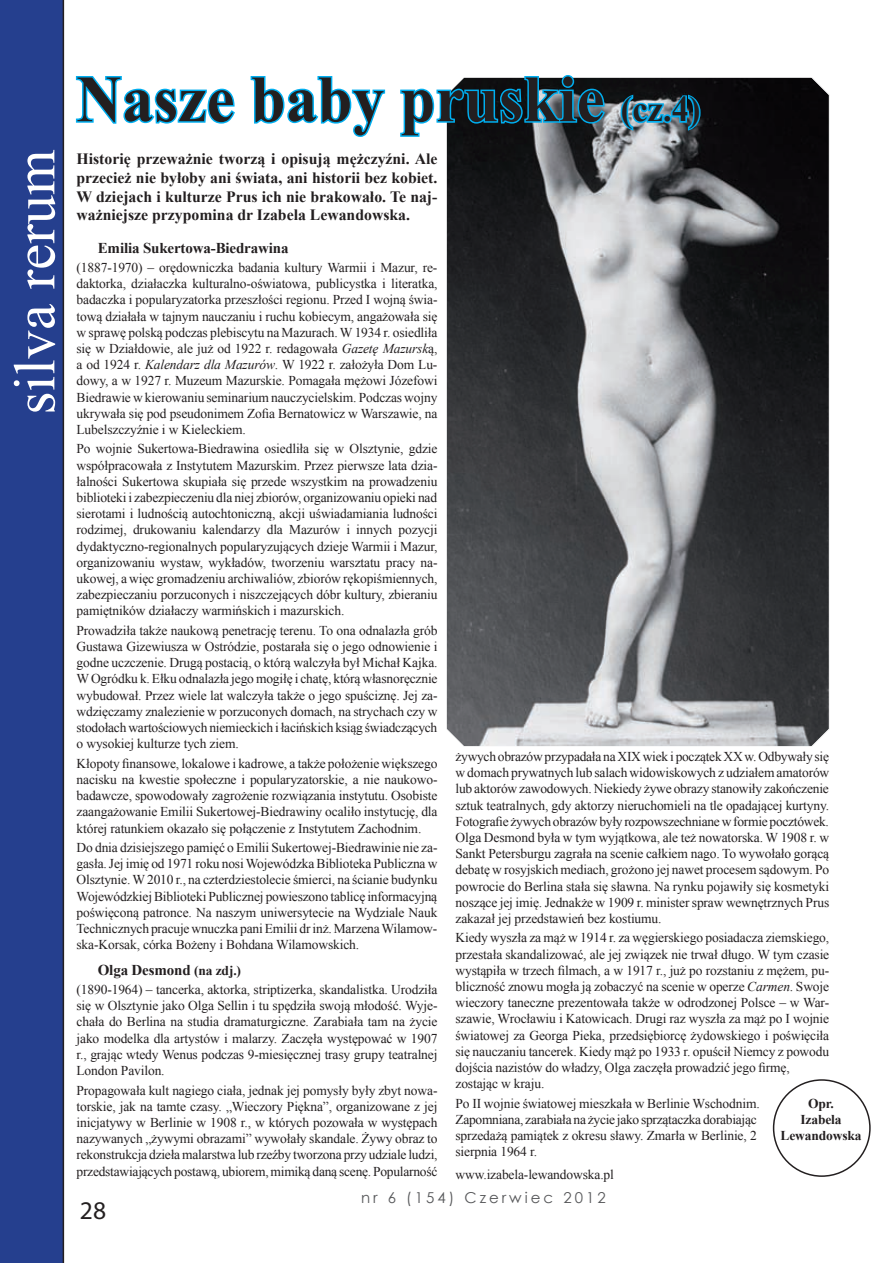
<style>
.page{position:relative;width:893px;height:1263px;background:#fff}
.page>*{position:absolute;margin:0;border:0;box-sizing:border-box;transform-origin:0 0}
.t1{font:700 66px "Times New Roman";letter-spacing:.005em;color:#231f20;scale:.95 1}
.t2{font:58.5px "Times New Roman";color:#fff}
.t3{font:25.5px "Myriad Pro";color:#231f20}
.t4{font:700 15.75px/18.9px "Times New Roman";color:#231f20;text-align:justify}
.t5{font:700 15px "Times New Roman";letter-spacing:-.01em;color:#231f20}
.t6{font:15px "Century Gothic";letter-spacing:.2em;color:#57585a}
.t7{font:13.5px/16.2px "Times New Roman";letter-spacing:-.01em;color:#231f20;text-align:justify}
.t8{font:700 13.5px/16.2px "Times New Roman";letter-spacing:-.01em;color:#231f20;text-align:center}
.s1{font-size:36px}
.s2{font-style:italic}
.s3{font-size:13.5px}
</style>
<div class="page">
<div style="left:0;top:0;width:64px;height:1263px;background:#253f8e"></div>
<div style="left:773px;top:1079px;width:98px;height:98px;border:2px solid #231f20;border-radius:50%"></div>
<svg style="left:446px;top:77px;width:384px;height:670px;background:#585a5c"></svg>
<svg style="left:75px;top:76px;width:160px;height:48px"></svg>
<svg style="left:250px;top:76px;width:136px;height:61px"></svg>
<svg style="left:400px;top:75px;width:207px;height:63px"></svg>
<svg style="left:619px;top:77px;width:83px;height:56px;background:#376376"></svg>
<h1 class="t1" style="left:77px;top:53px;width:658px">Nasze baby pruskie <span class="s1">(cz.4)</span></h1>
<h2 class="t2" style="left:-5px;top:414px;width:266px;rotate:-90deg">silva rerum</h2>
<p class="t4" style="left:77px;top:149px;width:362px">Historię przeważnie tworzą i opisują mężczyźni. Ale przecież nie byłoby ani świata, ani historii bez kobiet.<br>W dziejach i kulturze Prus ich nie brakowało. Te naj&shy;ważniejsze przypomina dr Izabela Lewandowska.</p>
<p class="t5" style="left:98px;top:237px;width:192px">Emilia Sukertowa-Biedrawina</p>
<p class="t7" style="left:77px;top:259px;width:363px">(1887-1970) – orędowniczka badania kultury Warmii i Mazur, re&shy;daktorka, działaczka kulturalno-oświatowa, publicystka i literatka, badaczka i popularyzatorka przeszłości regionu. Przed I wojną świa&shy;tową działała w tajnym nauczaniu i ruchu kobiecym, angażowała się w sprawę polską podczas plebiscytu na Mazurach. W 1934 r. osiedliła się w Działdowie, ale już od 1922 r. redagowała <span class="s2">Gazetę Mazursk</span>ą, a od 1924 r. <span class="s2">Kalendarz dla Mazurów</span>. W 1922 r. założyła Dom Lu&shy;dowy, a w 1927 r. Muzeum Mazurskie. Pomagała mężowi Józefowi Biedrawie w kierowaniu seminarium nauczycielskim. Podczas wojny ukrywała się pod pseudonimem Zofia Bernatowicz w Warszawie, na Lubelszczyźnie i w Kieleckiem.</p>
<p class="t7" style="left:77px;top:441px;width:363px">Po wojnie Sukertowa-Biedrawina osiedliła się w Olsztynie, gdzie współpracowała z Instytutem Mazurskim. Przez pierwsze lata dzia&shy;łalności Sukertowa skupiała się przede wszystkim na prowadzeniu biblioteki i zabezpieczeniu dla niej zbiorów, organizowaniu opieki nad sierotami i ludnością autochtoniczną, akcji uświadamiania ludności rodzimej, drukowaniu kalendarzy dla Mazurów i innych pozycji dydaktyczno-regionalnych popularyzujących dzieje Warmii i Mazur, organizowaniu wystaw, wykładów, tworzeniu warsztatu pracy na&shy;ukowej, a więc gromadzeniu archiwaliów, zbiorów rękopiśmiennych, zabezpieczaniu porzuconych i niszczejących dóbr kultury, zbieraniu pamiętników działaczy warmińskich i mazurskich.</p>
<p class="t7" style="left:77px;top:622px;width:363px">Prowadziła także naukową penetrację terenu. To ona odnalazła grób Gustawa Gizewiusza w Ostródzie, postarała się o jego odnowienie i godne uczczenie. Drugą postacią, o którą walczyła był Michał Kajka.<br>W Ogródku k. Ełku odnalazła jego mogiłę i chatę, którą własnoręcznie wybudował. Przez wiele lat walczyła także o jego spuściznę. Jej za&shy;wdzięczamy znalezienie w porzuconych domach, na strychach czy w stodołach wartościowych niemieckich i łacińskich ksiąg świadczących o wysokiej kulturze tych ziem.</p>
<p class="t7" style="left:77px;top:755px;width:363px">Kłopoty finansowe, lokalowe i kadrowe, a także położenie większego nacisku na kwestie społeczne i popularyzatorskie, a nie naukowo&shy;badawcze, spowodowały zagrożenie rozwiązania instytutu. Osobiste zaangażowanie Emilii Sukertowej-Biedrawiny ocaliło instytucję, dla której ratunkiem okazało się połączenie z Instytutem Zachodnim.</p>
<p class="t7" style="left:77px;top:839px;width:362px">Do dnia dzisiejszego pamięć o Emilii Sukertowej-Biedrawinie nie za&shy;gasła. Jej imię od 1971 roku nosi Wojewódzka Biblioteka Publiczna w Olsztynie. W 2010 r., na czterdziestolecie śmierci, na ścianie budynku Wojewódzkiej Biblioteki Publicznej powieszono tablicę informacyjną poświęconą patronce. Na naszym uniwersytecie na Wydziale Nauk Technicznych pracuje wnuczka pani Emilii dr inż. Marzena Wilamow&shy;ska-Korsak, córka Bożeny i Bohdana Wilamowskich.</p>
<p class="t5" style="left:98px;top:959px;width:145px">Olga Desmond <span class="s3">(na zdj.)</span></p>
<p class="t7" style="left:77px;top:981px;width:363px">(1890-1964) – tancerka, aktorka, striptizerka, skandalistka. Urodziła się w Olsztynie jako Olga Sellin i tu spędziła swoją młodość. Wyje&shy;chała do Berlina na studia dramaturgiczne. Zarabiała tam na życie jako modelka dla artystów i malarzy. Zaczęła występować w 1907 r., grając wtedy Wenus podczas 9-miesięcznej trasy grupy teatralnej London Pavilon.</p>
<p class="t7" style="left:77px;top:1082px;width:363px">Propagowała kult nagiego ciała, jednak jej pomysły były zbyt nowa&shy;torskie, jak na tamte czasy. „Wieczory Piękna”, organizowane z jej inicjatywy w Berlinie w 1908 r., w których pozowała w występach nazywanych „żywymi obrazami” wywołały skandale. Żywy obraz to rekonstrukcja dzieła malarstwa lub rzeźby tworzona przy udziale ludzi, przedstawiających postawą, ubiorem, mimiką daną scenę. Popularność</p>
<p class="t7" style="left:455px;top:748px;width:375px">żywych obrazów przypadała na XIX wiek i początek XX w. Odbywały się w domach prywatnych lub salach widowiskowych z udziałem amatorów lub aktorów zawodowych. Niekiedy żywe obrazy stanowiły zakończenie sztuk teatralnych, gdy aktorzy nieruchomieli na tle opadającej kurtyny.<br>Fotografie żywych obrazów były rozpowszechniane w formie pocztówek.<br>Olga Desmond była w tym wyjątkowa, ale też nowatorska. W 1908 r. w Sankt Petersburgu zagrała na scenie całkiem nago. To wywołało gorącą debatę w rosyjskich mediach, grożono jej nawet procesem sądowym. Po powrocie do Berlina stała się sławna. Na rynku pojawiły się kosmetyki noszące jej imię. Jednakże w 1909 r. minister spraw wewnętrznych Prus zakazał jej przedstawień bez kostiumu.</p>
<p class="t7" style="left:455px;top:930px;width:375px;text-align:left">Kiedy wyszła za mąż w 1914 r. za węgierskiego posiadacza ziemskiego, przestała skandalizować, ale jej związek nie trwał długo. W tym czasie wystąpiła w trzech filmach, a w 1917 r., już po rozstaniu z mężem, pu&shy;bliczność znowu mogła ją zobaczyć na scenie w operze <span class="s2">Carmen</span>. Swoje wieczory taneczne prezentowała także w odrodzonej Polsce – w War&shy;szawie, Wrocławiu i Katowicach. Drugi raz wyszła za mąż po I wojnie światowej za Georga Pieka, przedsiębiorcę żydowskiego i poświęciła się nauczaniu tancerek. Kiedy mąż po 1933 r. opuścił Niemcy z powodu dojścia nazistów do władzy, Olga zaczęła prowadzić jego firmę, zostając w kraju.</p>
<p class="t7" style="left:455px;top:1095px;width:306px;text-align:left">Po II wojnie światowej mieszkała w Berlinie Wschodnim.<br>Zapomniana, zarabiała na życie jako sprzątaczka dorabiając sprzedażą pamiątek z okresu sławy. Zmarła w Berlinie, 2 sierpnia 1964 r.</p>
<p class="t8" style="left:780px;top:1095px;width:83px">Opr.<br>Izabela<br>Lewandowska</p>
<p class="t7" style="left:455px;top:1166px;width:160px">www.izabela-lewandowska.pl</p>
<h3 class="t3" style="left:80px;top:1195px;width:28px">28</h3>
<p class="t6" style="left:361px;top:1187px;width:246px">nr 6 (154) Czerwiec 2012</p>
</div>
